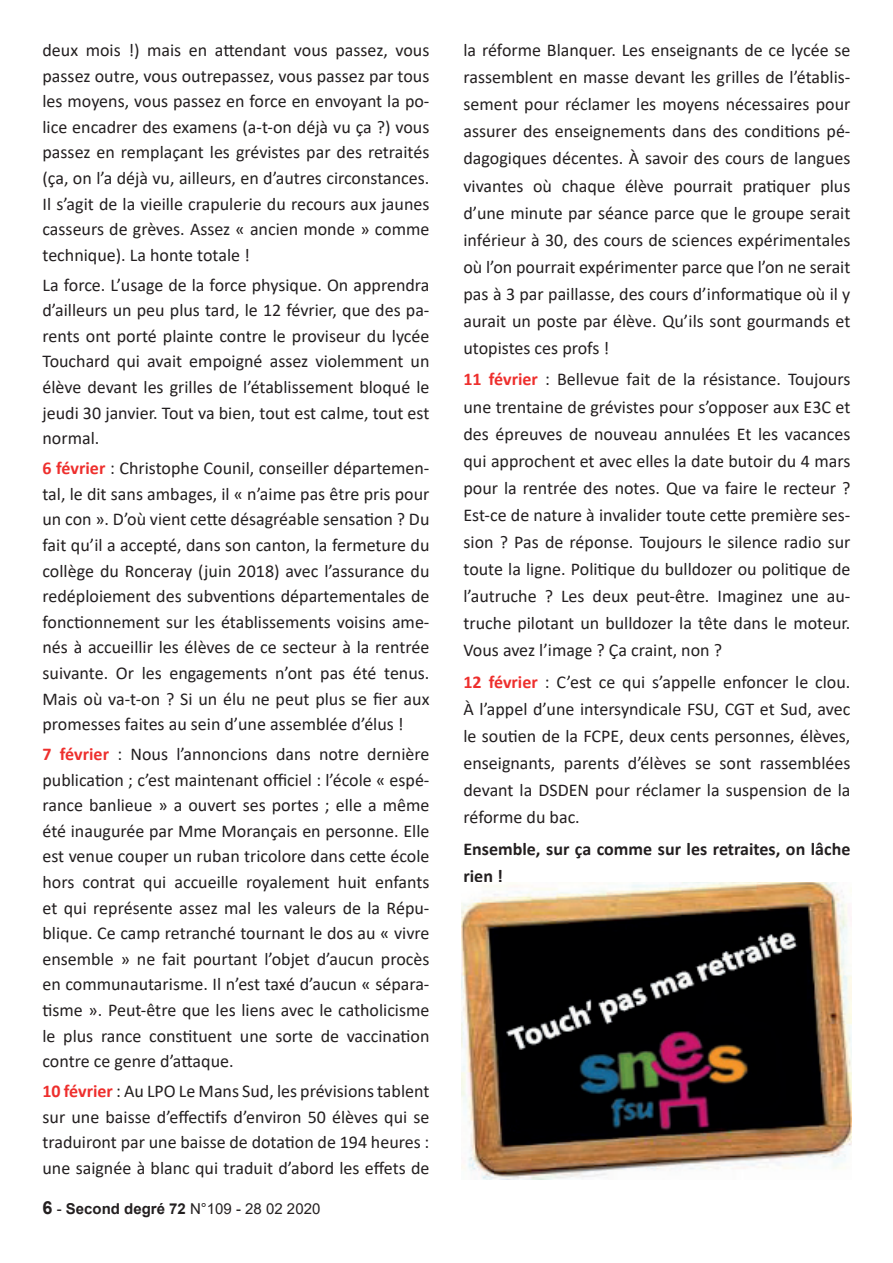
<style>
.page{position:relative;width:893px;height:1263px;background:#fff}
.page>*{position:absolute;margin:0;border:0;box-sizing:border-box;transform-origin:0 0}
.t1{font:18px/25.7px "Calibri";color:#231f20;text-align:justify}
.t2{font:700 18px/27.2px "Calibri";color:#231f20}
.t3{font:15px "Arial";color:#231f20}
.s1{font-weight:700;color:#ee2f2d}
.s2{font-weight:700;font-size:18px}
.s3{font-weight:700}
</style>
<div class="page">
<img style="left:461px;top:883px;width:390px;height:297px">
<p class="t1" style="left:43px;top:37px;width:388px">deux mois !) mais en attendant vous passez, vous passez outre, vous outrepassez, vous passez par tous les moyens, vous passez en force en envoyant la po&shy;lice encadrer des examens (a-t-on déjà vu ça ?) vous passez en remplaçant les grévistes par des retraités (ça, on l’a déjà vu, ailleurs, en d’autres circonstances.<br>Il s’agit de la vieille crapulerie du recours aux jaunes casseurs de grèves. Assez « ancien monde » comme technique). La honte totale !</p>
<p class="t1" style="left:43px;top:271px;width:388px">La force. L’usage de la force physique. On apprendra d’ailleurs un peu plus tard, le 12 février, que des pa&shy;rents ont porté plainte contre le proviseur du lycée Touchard qui avait empoigné assez violemment un élève devant les grilles de l’établissement bloqué le jeudi 30 janvier. Tout va bien, tout est calme, tout est normal.</p>
<p class="t1" style="left:43px;top:455px;width:388px"><span class="s1">6 février</span> : Christophe Counil, conseiller départemen&shy;tal, le dit sans ambages, il « n’aime pas être pris pour un con ». D’où vient cette désagréable sensation ? Du fait qu’il a accepté, dans son canton, la fermeture du collège du Ronceray (juin 2018) avec l’assurance du redéploiement des subventions départementales de fonctionnement sur les établissements voisins ame&shy;nés à accueillir les élèves de ce secteur à la rentrée suivante. Or les engagements n’ont pas été tenus.<br>Mais où va-t-on ? Si un élu ne peut plus se fier aux promesses faites au sein d’une assemblée d’élus !</p>
<p class="t1" style="left:43px;top:741px;width:388px"><span class="s1">7 février</span> : Nous l’annoncions dans notre dernière publication ; c’est maintenant officiel : l’école « espé&shy;rance banlieue » a ouvert ses portes ; elle a même été inaugurée par Mme Morançais en personne. Elle est venue couper un ruban tricolore dans cette école hors contrat qui accueille royalement huit enfants et qui représente assez mal les valeurs de la Répu&shy;blique. Ce camp retranché tournant le dos au « vivre ensemble » ne fait pourtant l’objet d’aucun procès en communautarisme. Il n’est taxé d’aucun « sépara&shy;tisme ». Peut-être que les liens avec le catholicisme le plus rance constituent une sorte de vaccination contre ce genre d’attaque.</p>
<p class="t1" style="left:43px;top:1078px;width:388px"><span class="s1">10 février</span> : Au LPO Le Mans Sud, les prévisions tablent sur une baisse d’effectifs d’environ 50 élèves qui se traduiront par une baisse de dotation de 194 heures : une saignée à blanc qui traduit d’abord les effets de</p>
<p class="t3" style="left:43px;top:1199px;width:279px"><span class="s2">6</span> - <span class="s3">Second degré 72</span> N°109 - 28 02 2020</p>
<p class="t1" style="left:463px;top:36px;width:388px;line-height:27.2px">la réforme Blanquer. Les enseignants de ce lycée se rassemblent en masse devant les grilles de l’établis&shy;sement pour réclamer les moyens nécessaires pour assurer des enseignements dans des conditions pé&shy;dagogiques décentes. À savoir des cours de langues vivantes où chaque élève pourrait pratiquer plus d’une minute par séance parce que le groupe serait inférieur à 30, des cours de sciences expérimentales où l’on pourrait expérimenter parce que l’on ne serait pas à 3 par paillasse, des cours d’informatique où il y aurait un poste par élève. Qu’ils sont gourmands et utopistes ces profs !</p>
<p class="t1" style="left:463px;top:365px;width:388px;line-height:27.2px"><span class="s1">11 février</span> : Bellevue fait de la résistance. Toujours une trentaine de grévistes pour s’opposer aux E3C et des épreuves de nouveau annulées Et les vacances qui approchent et avec elles la date butoir du 4 mars pour la rentrée des notes. Que va faire le recteur ?<br>Est-ce de nature à invalider toute cette première ses&shy;sion ? Pas de réponse. Toujours le silence radio sur toute la ligne. Politique du bulldozer ou politique de l’autruche ? Les deux peut-être. Imaginez une au&shy;truche pilotant un bulldozer la tête dans le moteur.<br>Vous avez l’image ? Ça craint, non ?</p>
<p class="t1" style="left:463px;top:668px;width:388px;line-height:27.2px"><span class="s1">12 février</span> : C’est ce qui s’appelle enfoncer le clou.<br>À l’appel d’une intersyndicale FSU, CGT et Sud, avec le soutien de la FCPE, deux cents personnes, élèves, enseignants, parents d’élèves se sont rassemblées devant la DSDEN pour réclamer la suspension de la réforme du bac.</p>
<p class="t2" style="left:463px;top:835px;width:388px">Ensemble, sur ça comme sur les retraites, on lâche rien !</p>
</div>
